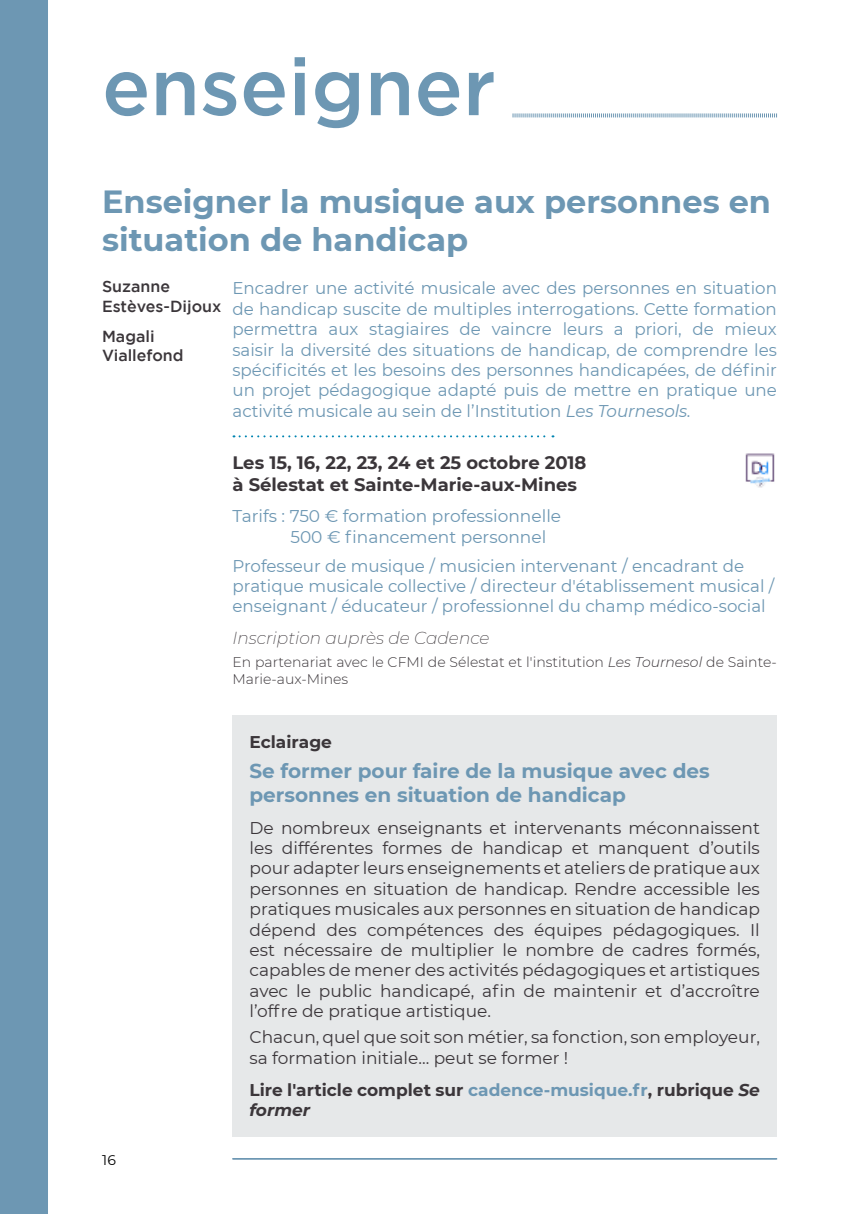
<style>
.page{position:relative;width:862px;height:1214px;background:#fff}
.page>*{position:absolute;margin:0;border:0;box-sizing:border-box;transform-origin:0 0}
.t1{font:500 80px "Gotham";color:#6d97b3}
.t2{font:700 32px/38.4px "Montserrat";color:#6d97b3}
.t3{font:700 20px/24px "Montserrat";color:#6d97b3}
.t4{font:700 18px/21.6px "Montserrat";color:#3b363a}
.t5{font:17px/20.4px "Montserrat";color:#6d97b3}
.t6{font:17px/20.4px "Montserrat";color:#3b363a;text-align:justify}
.t7{font:700 17px/20.4px "Montserrat";color:#3b363a}
.t8{font:italic 200 17px "Montserrat";color:#3b363a}
.t9{font:500 16px/19.2px "Gotham";color:#3b363a}
.t10{font:300 14px/16.8px "Montserrat";color:#3b363a}
.t11{font:14px "Montserrat";color:#000}
.s1{font-style:italic}
.s2{color:#6d97b3}
</style>
<div class="page">
<div style="left:0;top:0;width:48px;height:1213px;background:#6d97b3"></div>
<svg style="left:513px;top:113px;width:264px;height:4px"></svg>
<svg style="left:233px;top:435px;width:320px;height:2px"></svg>
<svg style="left:232px;top:1158px;width:545px;height:1px"></svg>
<img style="left:745px;top:453px;width:30px;height:35px">
<div style="left:232px;top:714px;width:545px;height:422px;background:#e6e8e9"></div>
<h1 class="t1" style="left:102px;top:41px;width:395px">enseigner</h1>
<h2 class="t2" style="left:102px;top:180px;width:670px">Enseigner la musique aux personnes en situation de handicap</h2>
<p class="t9" style="left:102px;top:277px;width:121px">Suzanne<br>Estèves-Dijoux</p>
<p class="t9" style="left:102px;top:326px;width:83px">Magali<br>Viallefond</p>
<p class="t5" style="left:232px;top:277px;width:546px;text-align:justify">Encadrer une activité musicale avec des personnes en situation de handicap suscite de multiples interrogations. Cette formation permettra aux stagiaires de vaincre leurs a priori, de mieux saisir la diversité des situations de handicap, de comprendre les spécificités et les besoins des personnes handicapées, de définir un projet pédagogique adapté puis de mettre en pratique une activité musicale au sein de l’Institution <span class="s1">Les Tournesols.</span></p>
<p class="t4" style="left:232px;top:451px;width:355px">Les 15, 16, 22, 23, 24 et 25 octobre 2018 à Sélestat et Sainte-Marie-aux-Mines</p>
<p class="t5" style="left:290px;top:505px;width:272px;text-indent:-58px">Tarifs : 750 € formation professionnelle<br>500 € financement personnel</p>
<p class="t5" style="left:232px;top:554px;width:543px">Professeur de musique / musicien intervenant / encadrant de pratique musicale collective / directeur d'établissement musical / enseignant / éducateur / professionnel du champ médico-social</p>
<p class="t8" style="left:232px;top:626px;width:259px">Inscription auprès de Cadence</p>
<p class="t10" style="left:232px;top:652px;width:546px">En partenariat avec le CFMI de Sélestat et l'institution <span class="s1">Les Tournesol</span> de Sainte-<br>Marie-aux-Mines</p>
<p class="t11" style="left:102px;top:1150px;width:15px">16</p>
<p class="t7" style="left:249px;top:731px;width:84px">Eclairage</p>
<p class="t3" style="left:249px;top:757px;width:462px">Se former pour faire de la musique avec des personnes en situation de handicap</p>
<p class="t6" style="left:249px;top:816px;width:512px">De nombreux enseignants et intervenants méconnaissent les différentes formes de handicap et manquent d’outils pour adapter leurs enseignements et ateliers de pratique aux personnes en situation de handicap. Rendre accessible les pratiques musicales aux personnes en situation de handicap dépend des compétences des équipes pédagogiques. Il est nécessaire de multiplier le nombre de cadres formés, capables de mener des activités pédagogiques et artistiques avec le public handicapé, afin de maintenir et d’accroître l’offre de pratique artistique.</p>
<p class="t6" style="left:249px;top:1026px;width:512px">Chacun, quel que soit son métier, sa fonction, son employeur, sa formation initiale... peut se former !</p>
<p class="t7" style="left:249px;top:1078px;width:512px">Lire l'article complet sur <span class="s2">cadence-musique.fr</span>, rubrique <span class="s1">Se former</span></p>
</div>
